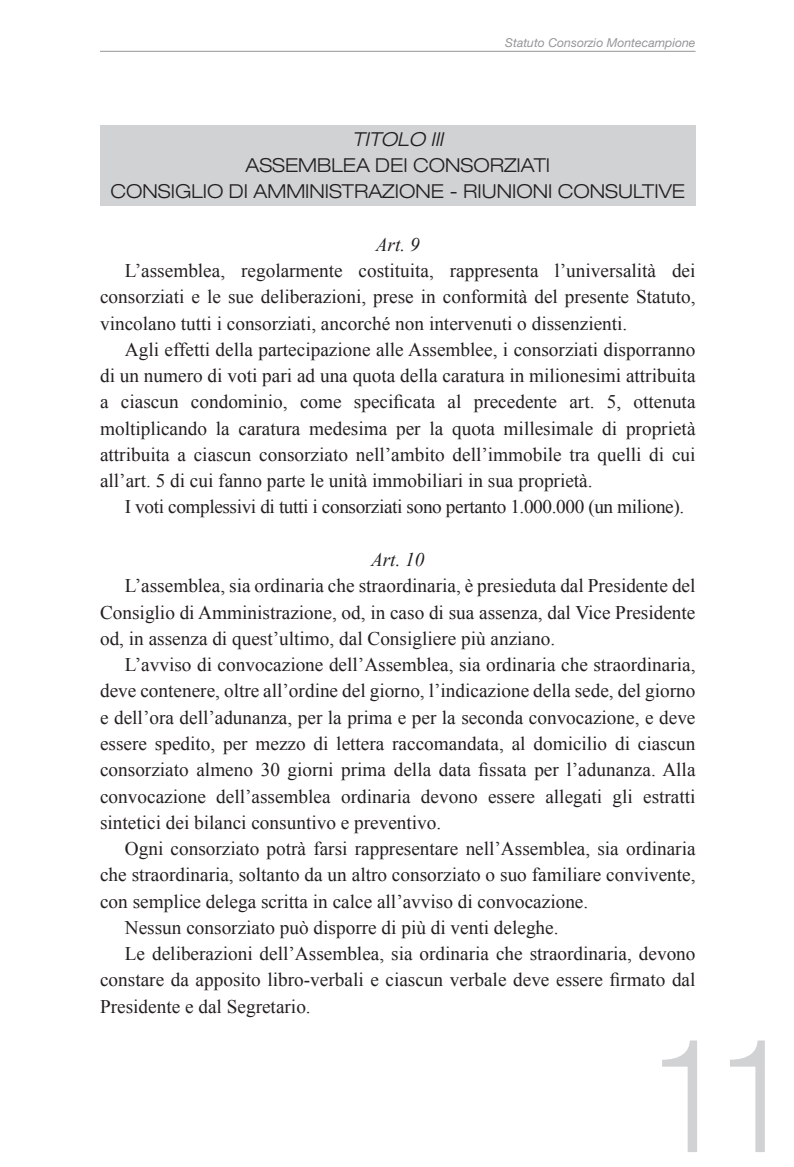
<style>
.page{position:relative;width:794px;height:1167px;background:#fff}
.page>*{position:absolute;margin:0;border:0;box-sizing:border-box;transform-origin:0 0}
.t1{font:300 condensed 157.5px "Helvetica Neue LT Std";color:#d1d2d4}
.t2{font:19.25px/26.2px "Times New Roman";color:#231f20;text-align:justify}
.t3{font:300 expanded 19.25px/26.2px "Helvetica Neue LT Std";color:#231f20;text-align:center}
.t4{font:19.25px "Times New Roman";letter-spacing:-.02em;color:#231f20}
.t5{font:italic 19.25px "Times New Roman";color:#231f20}
.t6{font:italic 300 expanded 19.25px "Helvetica Neue LT Std";color:#231f20}
.t7{font:italic 12.25px "Helvetica Neue LT Std";color:#939598}
</style>
<div class="page">
<hr style="left:100px;top:51px;width:595px;height:1px;background:#939598">
<div style="left:100px;top:125px;width:595px;height:80px;background:#d1d2d4"></div>
<p class="t7" style="left:505px;top:35px;width:192px">Statuto Consorzio Montecampione</p>
<p class="t6" style="left:352px;top:127px;width:92px">TITOLO III</p>
<p class="t3" style="left:110px;top:152px;width:576px">ASSEMBLEA DEI CONSORZIATI<br>CONSIGLIO DI AMMINISTRAZIONE - RIUNIONI CONSULTIVE</p>
<p class="t5" style="left:376px;top:231px;width:45px">Art. 9</p>
<p class="t2" style="left:100px;top:257px;width:597px;text-indent:25px">L’assemblea, regolarmente costituita, rappresenta l’universalità dei consorziati e le sue deliberazioni, prese in conformità del presente Statuto, vincolano tutti i consorziati, ancorché non intervenuti o dissenzienti.</p>
<p class="t2" style="left:100px;top:336px;width:597px;text-indent:25px">Agli effetti della partecipazione alle Assemblee, i consorziati disporranno di un numero di voti pari ad una quota della caratura in milionesimi attribuita a ciascun condominio, come specificata al precedente art. 5, ottenuta moltiplicando la caratura medesima per la quota millesimale di proprietà attribuita a ciascun consorziato nell’ambito dell’immobile tra quelli di cui all’art. 5 di cui fanno parte le unità immobiliari in sua proprietà.</p>
<p class="t4" style="left:125px;top:494px;width:561px">I voti complessivi di tutti i consorziati sono pertanto 1.000.000 (un milione).</p>
<p class="t5" style="left:371px;top:546px;width:55px">Art. 10</p>
<p class="t2" style="left:100px;top:572px;width:597px;text-indent:25px">L’assemblea, sia ordinaria che straordinaria, è presieduta dal Presidente del Consiglio di Amministrazione, od, in caso di sua assenza, dal Vice Presidente od, in assenza di quest’ultimo, dal Consigliere più anziano.</p>
<p class="t2" style="left:100px;top:651px;width:597px;text-indent:25px">L’avviso di convocazione dell’Assemblea, sia ordinaria che straordinaria, deve contenere, oltre all’ordine del giorno, l’indicazione della sede, del giorno e dell’ora dell’adunanza, per la prima e per la seconda convocazione, e deve essere spedito, per mezzo di lettera raccomandata, al domicilio di ciascun consorziato almeno 30 giorni prima della data fissata per l’adunanza. Alla convocazione dell’assemblea ordinaria devono essere allegati gli estratti sintetici dei bilanci consuntivo e preventivo.</p>
<p class="t2" style="left:125px;top:835px;width:572px">Ogni consorziato potrà farsi rappresentare nell’Assemblea, sia ordinaria</p>
<p class="t2" style="left:100px;top:861px;width:597px">che straordinaria, soltanto da un altro consorziato o suo familiare convivente,</p>
<p class="t2" style="left:100px;top:887px;width:490px">con semplice delega scritta in calce all’avviso di convocazione.</p>
<p class="t2" style="left:125px;top:913px;width:435px">Nessun consorziato può disporre di più di venti deleghe.</p>
<p class="t2" style="left:125px;top:940px;width:572px">Le deliberazioni dell’Assemblea, sia ordinaria che straordinaria, devono</p>
<p class="t2" style="left:100px;top:966px;width:597px">constare da apposito libro-verbali e ciascun verbale deve essere firmato dal</p>
<p class="t2" style="left:100px;top:992px;width:212px">Presidente e dal Segretario.</p>
<h1 class="t1" style="left:651px;top:1005px;width:145px">11</h1>
</div>
